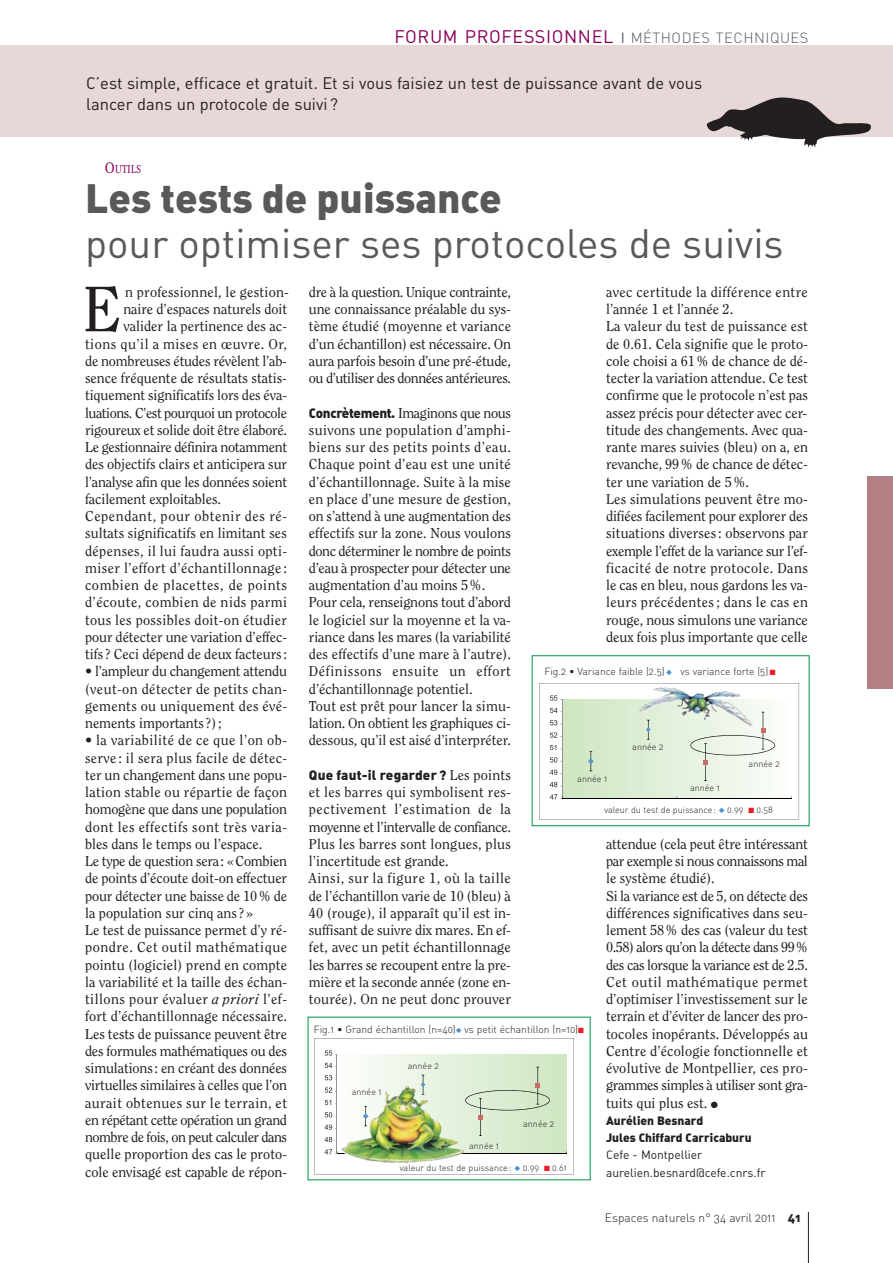
<style>
.page{position:relative;width:893px;height:1263px;background:#fff}
.page>*{position:absolute;margin:0;border:0;box-sizing:border-box;transform-origin:0 0}
.t1{font:63.45px "Clearface";color:#231f20}
.t2{font:40.5px "DIN Regular Alternate";color:#58595b}
.t3{font:40.5px "DIN Black Alternate";color:#58595b}
.t4{font:18px "DIN";letter-spacing:.035em;color:#870057}
.t5{font:16.5px/21px "DIN Regular Alternate";color:#231f20}
.t6{font:14.25px/17.2px "Clearface";color:#231f20}
.t7{font:14.25px "Clearface";letter-spacing:.025em;color:#231f20}
.t8{font:14.25px "Clearface";letter-spacing:.03em;color:#231f20}
.t9{font:14.25px "Clearface";letter-spacing:.04em;color:#231f20}
.t10{font:14.25px "Clearface";letter-spacing:-.03em;color:#231f20}
.t11{font:14.25px "Clearface";letter-spacing:-.02em;color:#231f20}
.t12{font:14.25px "Clearface";letter-spacing:.035em;color:#231f20}
.t13{font:13.5px "DIN Black Alternate";letter-spacing:.015em;color:#231f20}
.t14{font:12px/17.2px "DIN Regular Alternate";color:#231f20}
.t15{font:12px/17.2px "DIN Black Alternate";color:#231f20}
.t16{font:12px "DIN Light Alternate";color:#231f20}
.t17{font:condensed 11.25px "Garamond BE";color:#870057}
.t18{font:10.2px "DIN Light Alternate";color:#231f20}
.t19{font:9px "DIN Light Alternate";color:#231f20}
.s1{font-size:14.7px;color:#58595b}
.s2{font-weight:300;font-size:14.7px;color:#58595b}
.s3{font-size:15px}
.s4{font-style:italic}
.s5{font-family:"DIN Black Alternate";font-size:13.5px}
.s6{font-family:"Clearface";font-size:14.25px}
.s7{color:#4791ce}
.s8{color:#ed1c24}
.s9{font-family:"DIN Black Alternate"}
</style>
<div class="page">
<div style="left:0;top:45px;width:892px;height:92px;background:#e7d7d7"></div>
<hr style="left:808px;top:1212px;width:1px;height:51px;background:#231f20">
<div style="left:867px;top:476px;width:25px;height:213px;background:#b37e84"></div>
<svg style="left:314px;top:1038px;width:260px;height:136px"></svg>
<img style="left:341px;top:1085px;width:66px;height:64px">
<div style="left:531px;top:655px;width:278px;height:171px;border:1px solid #009247"></div>
<svg style="left:539px;top:683px;width:260px;height:136px"></svg>
<img style="left:705px;top:691px;width:47px;height:36px">
<p class="t4" style="left:394px;top:30px;width:415px">FORUM PROFESSIONNEL <span class="s1">I</span> <span class="s2">MÉTHODES TECHNIQUES</span></p>
<p class="t5" style="left:86px;top:75px;width:617px">C’est simple, efficace et gratuit. Et si vous faisiez un test de puissance avant de vous lancer dans un protocole de suivi ?</p>
<p class="t17" style="left:105px;top:164px;width:38px"><span class="s3">O</span>UTILS</p>
<h2 class="t3" style="left:85px;top:184px;width:418px">Les tests de puissance</h2>
<h2 class="t2" style="left:85px;top:229px;width:700px">pour optimiser ses protocoles de suivis</h2>
<h1 class="t1" style="left:83px;top:283px;width:40px">E</h1>
<p class="t6" style="left:125px;top:284px;width:165px">n professionnel, le gestion-</p>
<p class="t6" style="left:123px;top:301px;width:165px">naire d’espaces naturels doit</p>
<p class="t6" style="left:123px;top:319px;width:165px">valider la pertinence des ac-</p>
<p class="t12" style="left:85px;top:338px;width:203px">tions qu’il a mises en œuvre. Or,</p>
<p class="t6" style="left:85px;top:353px;width:203px">de nombreuses études révèlent l’ab-</p>
<p class="t6" style="left:85px;top:370px;width:203px">sence fréquente de résultats statis-</p>
<p class="t6" style="left:85px;top:388px;width:203px">tiquement significatifs lors des éva-</p>
<p class="t10" style="left:85px;top:407px;width:203px">luations. C’est pourquoi un protocole</p>
<p class="t6" style="left:85px;top:422px;width:203px">rigoureux et solide doit être élaboré.</p>
<p class="t11" style="left:85px;top:441px;width:203px">Le gestionnaire définira notamment</p>
<p class="t6" style="left:85px;top:457px;width:203px">des objectifs clairs et anticipera sur</p>
<p class="t6" style="left:85px;top:474px;width:203px">l’analyse afin que les données soient</p>
<p class="t6" style="left:85px;top:491px;width:137px">facilement exploitables.</p>
<p class="t9" style="left:85px;top:510px;width:203px">Cependant, pour obtenir des ré-</p>
<p class="t6" style="left:85px;top:526px;width:203px">sultats significatifs en limitant ses</p>
<p class="t7" style="left:85px;top:545px;width:203px">dépenses, il lui faudra aussi opti-</p>
<p class="t8" style="left:85px;top:562px;width:203px">miser l’effort d’échantillonnage :</p>
<p class="t9" style="left:85px;top:579px;width:203px">combien de placettes, de points</p>
<p class="t8" style="left:85px;top:596px;width:203px">d’écoute, combien de nids parmi</p>
<p class="t7" style="left:85px;top:614px;width:203px">tous les possibles doit-on étudier</p>
<p class="t6" style="left:85px;top:629px;width:203px">pour détecter une variation d’effec-</p>
<p class="t6" style="left:85px;top:646px;width:203px">tifs ? Ceci dépend de deux facteurs :</p>
<p class="t6" style="left:85px;top:664px;width:203px;text-align:justify">• l’ampleur du changement attendu (veut-on détecter de petits chan&shy;gements ou uniquement des évé&shy;nements importants ?);</p>
<p class="t6" style="left:85px;top:733px;width:204px">• la variabilité de ce que l’on ob&shy;serve : il sera plus facile de détec&shy;ter un changement dans une popu&shy;lation stable ou répartie de façon homogène que dans une population dont les effectifs sont très varia&shy;bles dans le temps ou l’espace.<br>Le type de question sera: «Combien de points d’écoute doit-on effectuer pour détecter une baisse de 10% de la population sur cinq ans ? »<br>Le test de puissance permet d’y ré&shy;pondre. Cet outil mathématique pointu (logiciel) prend en compte la variabilité et la taille des échan&shy;tillons pour évaluer <span class="s4">a priori</span> l’ef&shy;fort d’échantillonnage nécessaire.<br>Les tests de puissance peuvent être des formules mathématiques ou des simulations: en créant des données virtuelles similaires à celles que l’on aurait obtenues sur le terrain, et en répétant cette opération un grand nombre de fois, on peut calculer dans quelle proportion des cas le proto&shy;cole envisagé est capable de répon-</p>
<p class="t6" style="left:309px;top:284px;width:204px;text-align:justify">dre à la question. Unique contrainte, une connaissance préalable du sys&shy;tème étudié (moyenne et variance d’un échantillon) est nécessaire. On aura parfois besoin d’une pré-étude, ou d’utiliser des données antérieures.</p>
<p class="t6" style="left:309px;top:405px;width:204px"><span class="s5">Concrètement.</span> Imaginons que nous suivons une population d’amphi&shy;biens sur des petits points d’eau.<br>Chaque point d’eau est une unité d’échantillonnage. Suite à la mise en place d’une mesure de gestion, on s’attend à une augmentation des effectifs sur la zone. Nous voulons donc déterminer le nombre de points d’eau à prospecter pour détecter une augmentation d’au moins 5%.<br>Pour cela, renseignons tout d’abord le logiciel sur la moyenne et la va&shy;riance dans les mares (la variabilité des effectifs d’une mare à l’autre).<br>Définissons ensuite un effort d’échantillonnage potentiel.<br>Tout est prêt pour lancer la simu&shy;lation. On obtient les graphiques ci&shy;dessous, qu’il est aisé d’interpréter.</p>
<p class="t13" style="left:309px;top:770px;width:203px">Que faut-il regarder ? <span class="s6">Les points</span></p>
<p class="t6" style="left:309px;top:784px;width:204px">et les barres qui symbolisent res&shy;pectivement l’estimation de la moyenne et l’intervalle de confiance.<br>Plus les barres sont longues, plus l’incertitude est grande.<br>Ainsi, sur la figure 1, où la taille de l’échantillon varie de 10 (bleu) à 40 (rouge), il apparaît qu’il est in&shy;suffisant de suivre dix mares. En ef&shy;fet, avec un petit échantillonnage les barres se recoupent entre la pre&shy;mière et la seconde année (zone en&shy;tourée). On ne peut donc prouver</p>
<p class="t6" style="left:606px;top:284px;width:203px">avec certitude la différence entre l’année 1 et l’année 2.<br>La valeur du test de puissance est de 0.61. Cela signifie que le proto&shy;cole choisi a 61 % de chance de dé&shy;tecter la variation attendue. Ce test confirme que le protocole n’est pas assez précis pour détecter avec cer&shy;titude des changements. Avec qua&shy;rante mares suivies (bleu) on a, en revanche, 99% de chance de détec&shy;ter une variation de 5 %.<br>Les simulations peuvent être mo&shy;difiées facilement pour explorer des situations diverses : observons par exemple l’effet de la variance sur l’ef&shy;ficacité de notre protocole. Dans le cas en bleu, nous gardons les va&shy;leurs précédentes ; dans le cas en rouge, nous simulons une variance deux fois plus importante que celle</p>
<p class="t18" style="left:544px;top:668px;width:232px">Fig.2 • Variance faible (2.5) <span class="s7">◆</span> vs variance forte (5) <span class="s8">■</span></p>
<p class="t19" style="left:632px;top:743px;width:33px">année 2</p>
<p class="t19" style="left:748px;top:761px;width:33px">année 2</p>
<p class="t19" style="left:577px;top:775px;width:31px">année 1</p>
<p class="t19" style="left:690px;top:784px;width:31px">année 1</p>
<p class="t19" style="left:604px;top:806px;width:170px">valeur du test de puissance : <span class="s7">◆</span> 0.99 <span class="s8">■</span> 0.58</p>
<p class="t6" style="left:606px;top:836px;width:203px">attendue (cela peut être intéressant par exemple si nous connaissons mal le système étudié).<br>Si la variance est de 5, on détecte des différences significatives dans seu&shy;lement 58% des cas (valeur du test 0.58) alors qu’on la détecte dans 99% des cas lorsque la variance est de 2.5.<br>Cet outil mathématique permet d’optimiser l’investissement sur le terrain et d’éviter de lancer des pro&shy;tocoles inopérants. Développés au Centre d’écologie fonctionnelle et évolutive de Montpellier, ces pro&shy;grammes simples à utiliser sont gra&shy;tuits qui plus est. ●</p>
<p class="t15" style="left:606px;top:1113px;width:147px">Aurélien Besnard<br>Jules Chiffard Carricaburu</p>
<p class="t14" style="left:606px;top:1148px;width:161px">Cefe - Montpellier aurelien.besnard@cefe.cnrs.fr</p>
<p class="t18" style="left:314px;top:1026px;width:271px">Fig.1 • Grand échantillon (n=40)<span class="s7">◆</span> vs petit échantillon (n=10)<span class="s8">■</span></p>
<p class="t19" style="left:408px;top:1063px;width:33px">année 2</p>
<p class="t19" style="left:352px;top:1088px;width:31px">année 1</p>
<p class="t19" style="left:523px;top:1121px;width:33px">année 2</p>
<p class="t19" style="left:469px;top:1143px;width:31px">année 1</p>
<p class="t19" style="left:400px;top:1165px;width:169px">valeur du test de puissance : <span class="s7">◆</span> 0.99 <span class="s8">■</span> 0.61</p>
<p class="t16" style="left:605px;top:1213px;width:197px">Espaces naturels n° 34 avril 2011 <span class="s9">41</span></p>
</div>
